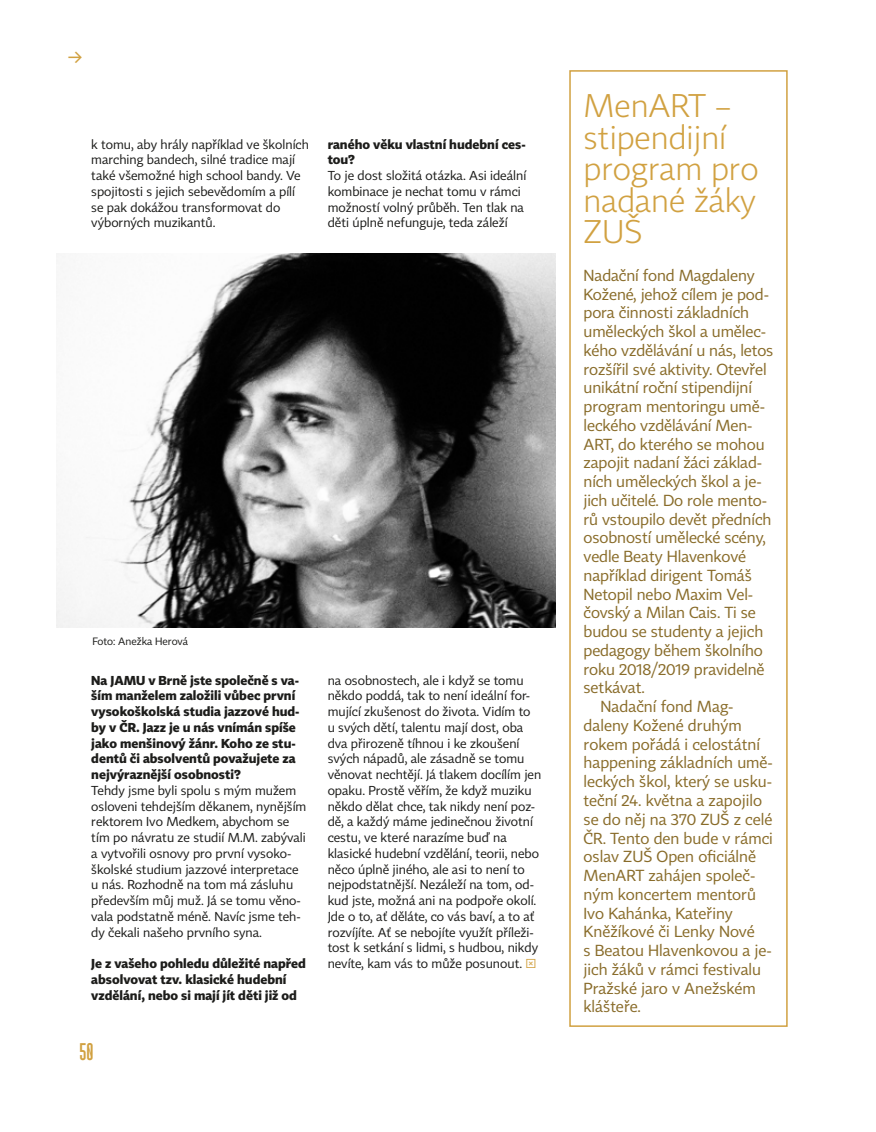
<style>
.page{position:relative;width:876px;height:1132px;background:#fff}
.page>*{position:absolute;margin:0;border:0;box-sizing:border-box;transform-origin:0 0}
.t1{font:300 32.25px/31.5px "Tabac Sans";color:#d1a141}
.t2{font:24px "Header 12";color:#d1a141}
.t3{font:18.75px "Tabac Sans";color:#d1a141}
.t4{font:15.75px "Tabac Sans";letter-spacing:-.005em;color:#896c2a}
.t5{font:12.75px/15.8px "Tabac Sans";color:#1d1d1b}
.t6{font:700 12.75px/15.8px "Tabac Sans";color:#1d1d1b}
.t7{font:10.5px "Tabac Sans";color:#1d1d1b}
.s1{color:#d1a141}
</style>
<div class="page">
<img style="left:56px;top:253px;width:499px;height:374px">
<div style="left:569px;top:70px;width:219px;height:956px;border:2px solid #d1a141"></div>
<h3 class="t3" style="left:68px;top:46px;width:16px">→</h3>
<p class="t5" style="left:91px;top:136px;width:219px">k tomu, aby hrály například ve školních marching bandech, silné tradice mají také všemožné high school bandy. Ve spojitosti s jejich sebevědomím a pílí se pak dokážou transformovat do výborných muzikantů.</p>
<p class="t6" style="left:328px;top:136px;width:200px">raného věku vlastní hudební ces&shy;tou?</p>
<p class="t5" style="left:328px;top:168px;width:200px">To je dost složitá otázka. Asi ideální kombinace je nechat tomu v rámci možností volný průběh. Ten tlak na děti úplně nefunguje, teda záleží</p>
<p class="t7" style="left:92px;top:634px;width:97px">Foto: Anežka Herová</p>
<p class="t6" style="left:91px;top:672px;width:210px">Na JAMU v Brně jste společně s va&shy;ším manželem založili vůbec první vysokoškolská studia jazzové hud&shy;by v ČR. Jazz je u nás vnímán spíše jako menšinový žánr. Koho ze stu&shy;dentů či absolventů považujete za nejvýraznější osobnosti?</p>
<p class="t5" style="left:91px;top:782px;width:217px">Tehdy jsme byli spolu s mým mužem osloveni tehdejším děkanem, nynějším rektorem Ivo Medkem, abychom se tím po návratu ze studií M.M. zabývali a vytvořili osnovy pro první vysoko&shy;školské studium jazzové interpretace u nás. Rozhodně na tom má zásluhu především můj muž. Já se tomu věno&shy;vala podstatně méně. Navíc jsme teh&shy;dy čekali našeho prvního syna.</p>
<p class="t6" style="left:91px;top:955px;width:216px">Je z vašeho pohledu důležité napřed absolvovat tzv. klasické hudební vzdělání, nebo si mají jít děti již od</p>
<h2 class="t2" style="left:80px;top:1039px;width:15px">50</h2>
<p class="t5" style="left:328px;top:672px;width:215px">na osobnostech, ale i když se tomu někdo poddá, tak to není ideální for&shy;mující zkušenost do života. Vidím to<br>u svých dětí, talentu mají dost, oba dva přirozeně tíhnou i ke zkoušení svých nápadů, ale zásadně se tomu věnovat nechtějí. Já tlakem docílím jen opaku. Prostě věřím, že když muziku někdo dělat chce, tak nikdy není poz&shy;dě, a každý máme jedinečnou životní cestu, ve které narazíme buď na klasické hudební vzdělání, teorii, nebo něco úplně jiného, ale asi to není to nejpodstatnější. Nezáleží na tom, od&shy;kud jste, možná ani na podpoře okolí.<br>Jde o to, ať děláte, co vás baví, a to ať rozvíjíte. Ať se nebojíte využít příleži&shy;tost k setkání s lidmi, s hudbou, nikdy nevíte, kam vás to může posunout. <span class="s1">×</span></p>
<h1 class="t1" style="left:583px;top:90px;width:177px">MenART – stipendijní program pro nadané žáky<br>ZUŠ</h1>
<p class="t4" style="left:583px;top:265px;width:173px">Nadační fond Magdaleny</p>
<p class="t4" style="left:583px;top:284px;width:187px">Kožené, jehož cílem je pod-</p>
<p class="t4" style="left:583px;top:303px;width:167px">pora činnosti základních</p>
<p class="t4" style="left:583px;top:322px;width:184px">uměleckých škol a umělec-</p>
<p class="t4" style="left:583px;top:340px;width:191px">kého vzdělávání u nás, letos</p>
<p class="t4" style="left:583px;top:359px;width:185px">rozšířil své aktivity. Otevřel</p>
<p class="t4" style="left:583px;top:378px;width:170px">unikátní roční stipendijní</p>
<p class="t4" style="left:583px;top:397px;width:183px">program mentoringu umě-</p>
<p class="t4" style="left:583px;top:415px;width:169px">leckého vzdělávání Men-</p>
<p class="t4" style="left:583px;top:434px;width:183px">ART, do kterého se mohou</p>
<p class="t4" style="left:583px;top:453px;width:180px">zapojit nadaní žáci základ-</p>
<p class="t4" style="left:583px;top:472px;width:180px">ních uměleckých škol a je-</p>
<p class="t4" style="left:583px;top:490px;width:185px">jich učitelé. Do role mento-</p>
<p class="t4" style="left:583px;top:509px;width:189px">rů vstoupilo devět předních</p>
<p class="t4" style="left:583px;top:528px;width:184px">osobností umělecké scény,</p>
<p class="t4" style="left:583px;top:547px;width:164px">vedle Beaty Hlavenkové</p>
<p class="t4" style="left:583px;top:565px;width:170px">například dirigent Tomáš</p>
<p class="t4" style="left:583px;top:584px;width:171px">Netopil nebo Maxim Vel-</p>
<p class="t4" style="left:583px;top:603px;width:174px">čovský a Milan Cais. Ti se</p>
<p class="t4" style="left:583px;top:622px;width:181px">budou se studenty a jejich</p>
<p class="t4" style="left:583px;top:640px;width:181px">pedagogy během školního</p>
<p class="t4" style="left:583px;top:659px;width:183px">roku 2018/2019 pravidelně</p>
<p class="t4" style="left:583px;top:678px;width:63px">setkávat.</p>
<p class="t4" style="left:600px;top:696px;width:135px">Nadační fond Mag-</p>
<p class="t4" style="left:583px;top:715px;width:160px">daleny Kožené druhým</p>
<p class="t4" style="left:583px;top:734px;width:178px">rokem pořádá i celostátní</p>
<p class="t4" style="left:583px;top:753px;width:191px">happening základních umě-</p>
<p class="t4" style="left:583px;top:771px;width:190px">leckých škol, který se usku-</p>
<p class="t4" style="left:583px;top:790px;width:180px">teční 24. května a zapojilo</p>
<p class="t4" style="left:583px;top:809px;width:190px">se do něj na 370 ZUŠ z celé</p>
<p class="t4" style="left:583px;top:828px;width:191px">ČR. Tento den bude v rámci</p>
<p class="t4" style="left:583px;top:846px;width:174px">oslav ZUŠ Open oficiálně</p>
<p class="t4" style="left:583px;top:865px;width:173px">MenART zahájen společ-</p>
<p class="t4" style="left:583px;top:884px;width:174px">ným koncertem mentorů</p>
<p class="t4" style="left:583px;top:903px;width:151px">Ivo Kahánka, Kateřiny</p>
<p class="t4" style="left:583px;top:921px;width:173px">Kněžíkové či Lenky Nové</p>
<p class="t4" style="left:583px;top:940px;width:190px">s Beatou Hlavenkovou a je-</p>
<p class="t4" style="left:583px;top:959px;width:179px">jich žáků v rámci festivalu</p>
<p class="t4" style="left:583px;top:978px;width:174px">Pražské jaro v Anežském</p>
<p class="t4" style="left:583px;top:996px;width:59px">klášteře.</p>
</div>
